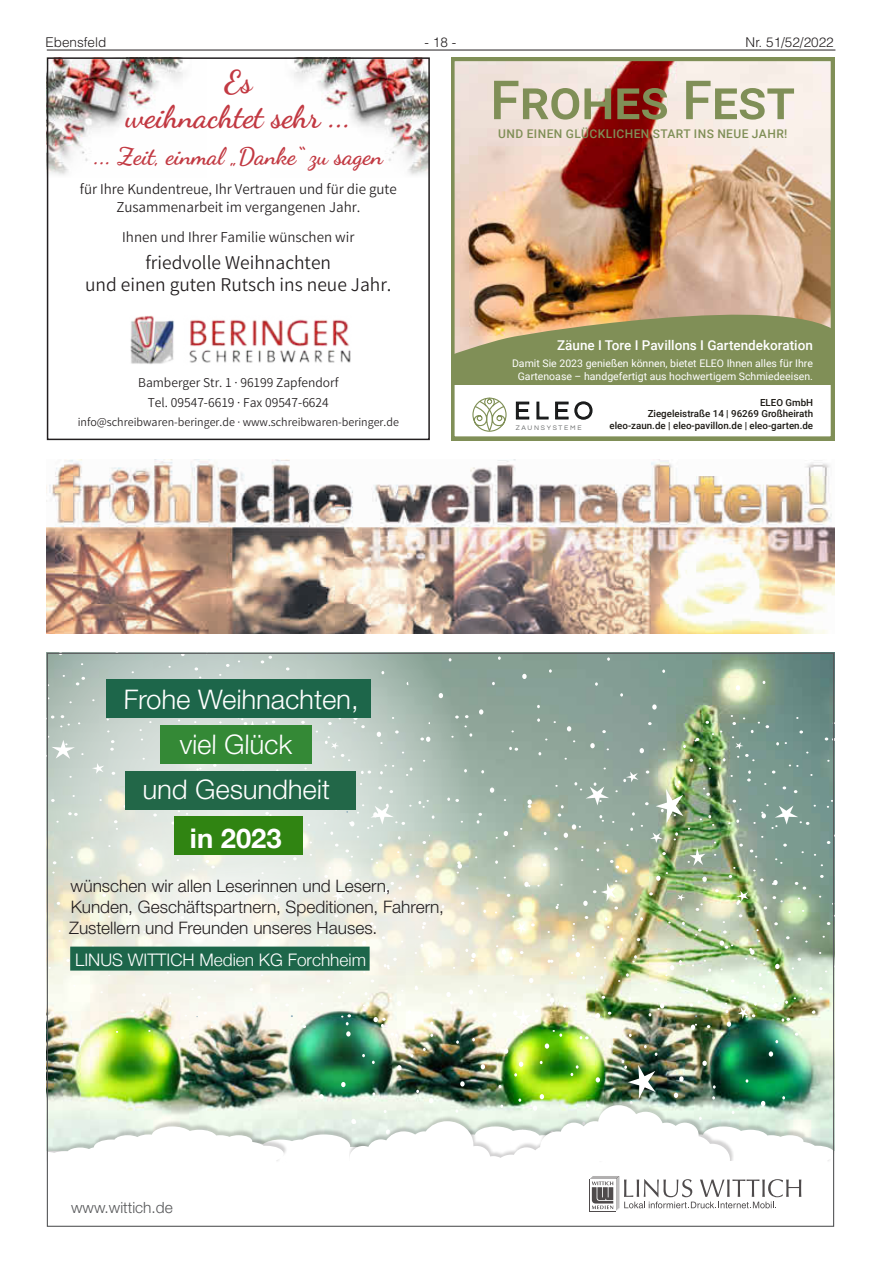
<style>
.page{position:relative;width:881px;height:1263px;background:#fff}
.page>*{position:absolute;margin:0;border:0;box-sizing:border-box;transform-origin:0 0}
.t1{font:500 54px "Roboto";color:#808f57}
.t2{font:700 31.5px/35.2px "Dancing Script";color:#c23942;text-align:center}
.t3{font:300 27px/45.5px "Helvetica Neue";color:#fff;text-align:center}
.t4{font:700 27px "Helvetica Neue";color:#fff}
.t5{font:700 24px "Dancing Script";color:#c23942}
.t6{font:300 19.5px/22.2px "Varta";color:#231f20;text-align:center}
.t7{font:300 17.25px/20.7px "Helvetica Neue";color:#231f20}
.t8{font:300 17.25px "Helvetica Neue";color:#fff}
.t9{font:300 15.45px "Helvetica Neue";color:#57585a}
.t10{font:300 15px/17.4px "Varta";color:#231f20;text-align:center}
.t11{font:300 13.5px/20.1px "Varta";color:#231f20;text-align:center}
.t12{font:500 13.5px "Roboto";color:#fff}
.t13{font:300 13.5px "Helvetica LT";color:#231f20}
.t14{font:300 12px "Varta";color:#231f20}
.t15{font:500 12px "Roboto";letter-spacing:.035em;color:#808f57}
.t16{font:10.5px/12.6px "Roboto";color:#fff;text-align:center}
.t17{font:500 9.75px/11.7px "Roboto";color:#1c1914;text-align:right}
.t18{font:6.9px "Questrial";letter-spacing:.25em;color:#67696a}
</style>
<div class="page">
<hr style="left:47px;top:50px;width:788px;height:1px;background:#231f20">
<img style="left:451px;top:57px;width:382px;height:383px">
<img style="left:130px;top:316px;width:221px;height:48px">
<img style="left:50px;top:60px;width:133px;height:115px">
<img style="left:294px;top:60px;width:132px;height:115px">
<div style="left:47px;top:57px;width:382px;height:383px;border:2px solid #231f20"></div>
<img style="left:49px;top:655px;width:782px;height:506px">
<svg style="left:589px;top:1179px;width:1px;height:32px"></svg>
<svg style="left:590px;top:1176px;width:211px;height:34px"></svg>
<div style="left:106px;top:679px;width:264px;height:39px;background:#1d664a"></div>
<div style="left:160px;top:725px;width:151px;height:39px;background:#348936"></div>
<div style="left:125px;top:771px;width:231px;height:38px;background:#226748"></div>
<div style="left:174px;top:816px;width:128px;height:39px;background:#308412"></div>
<img style="left:47px;top:459px;width:786px;height:175px">
<p class="t13" style="left:45px;top:34px;width:62px">Ebensfeld</p>
<p class="t13" style="left:424px;top:34px;width:33px">- 18 -</p>
<p class="t13" style="left:745px;top:34px;width:90px">Nr. 51/52/2022</p>
<h2 class="t2" style="left:125px;top:64px;width:227px">Es<br>weihnachtet sehr ...</h2>
<h3 class="t5" style="left:94px;top:141px;width:290px">... Zeit, einmal „Danke“ zu sagen</h3>
<p class="t10" style="left:80px;top:181px;width:318px">für Ihre Kundentreue, Ihr Vertrauen und für die gute<br>Zusammenarbeit im vergangenen Jahr.</p>
<p class="t10" style="left:122px;top:228px;width:233px">Ihnen und Ihrer Familie wünschen wir</p>
<p class="t6" style="left:85px;top:251px;width:308px">friedvolle Weihnachten<br>und einen guten Rutsch ins neue Jahr.</p>
<p class="t11" style="left:138px;top:373px;width:202px">Bamberger Str. 1 · 96199 Zapfendorf<br>Tel. 09547-6619 · Fax 09547-6624</p>
<p class="t14" style="left:78px;top:415px;width:322px">info@schreibwaren-beringer.de · www.schreibwaren-beringer.de</p>
<h1 class="t1" style="left:490px;top:62px;width:306px">Frohes Fest</h1>
<p class="t15" style="left:498px;top:125px;width:290px">UND EINEN GLÜCKLICHEN START INS NEUE JAHR!</p>
<p class="t12" style="left:557px;top:336px;width:257px">Zäune I Tore I Pavillons I Gartendekoration</p>
<p class="t16" style="left:512px;top:356px;width:302px">Damit Sie 2023 genießen können, bietet ELEO Ihnen alles für Ihre<br>Gartenoase – handgefertigt aus hochwertigem Schmiedeeisen.</p>
<p class="t17" style="left:647px;top:396px;width:167px">ELEO GmbH<br>Ziegeleistraße 14 | 96269 Großheirath</p>
<p class="t18" style="left:515px;top:424px;width:67px">ZAUNSYSTEME</p>
<p class="t17" style="left:609px;top:419px;width:205px">eleo-zaun.de | eleo-pavillon.de | eleo-garten.de</p>
<h3 class="t3" style="left:123px;top:676px;width:237px">Frohe Weihnachten, viel Glück<br>und Gesundheit</h3>
<h3 class="t4" style="left:190px;top:817px;width:93px">in 2023</h3>
<p class="t7" style="left:69px;top:875px;width:376px">wünschen wir allen Leserinnen und Lesern,<br>Kunden, Geschäftspartnern, Speditionen, Fahrern,<br>Zustellern und Freunden unseres Hauses.</p>
<p class="t8" style="left:75px;top:949px;width:292px">LINUS WITTICH Medien KG Forchheim</p>
<p class="t9" style="left:71px;top:1198px;width:103px">www.wittich.de</p>
</div>
